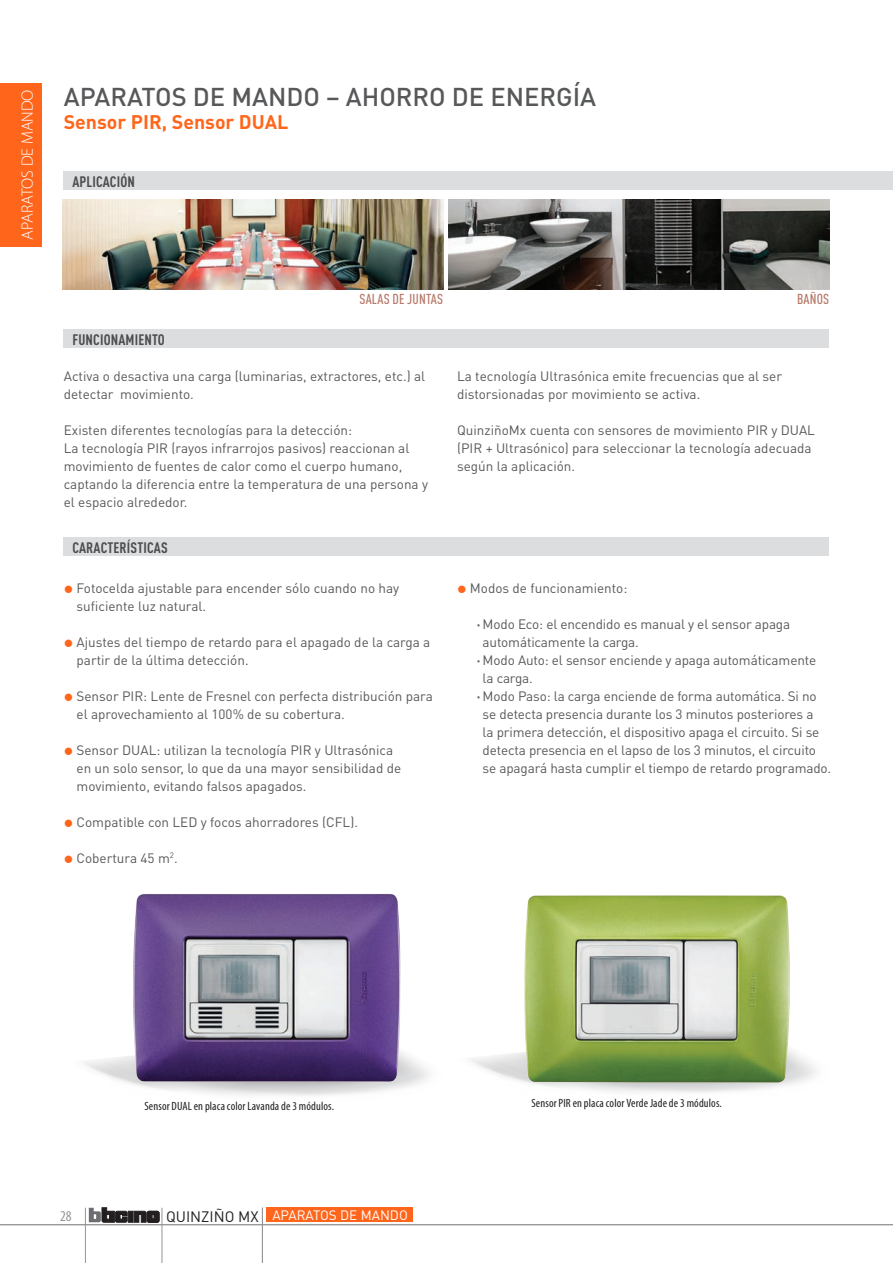
<style>
.page{position:relative;width:893px;height:1263px;background:#fff}
.page>*{position:absolute;margin:0;border:0;box-sizing:border-box;transform-origin:0 0}
.Titolo{font:500 25.5px "DIN";color:#57585a}
.Sottotitolo{font:700 19.5px "DIN";color:#ff661c}
.t1{font:300 16.5px "Myriad Pro";letter-spacing:-.005em;color:#fff}
.Titoletto_Tabella{font:700 condensed 15px "DIN Pro";letter-spacing:.01em;color:#4b4c4d}
.t2{font:15px "DIN";color:#231f20}
.t3{font:condensed 15px "Myriad Pro";color:#939598}
.D_CAT_titolo_tabella{font:500 condensed 14.25px "DIN Pro";letter-spacing:.01em;color:#b77868}
.C_Mktg_testo{font:13.5px/18px "DIN Pro";color:#57585a}
.t4{font:13.5px "DIN";color:#fff}
.REGULAAR{font:12.75px "Wingdings";color:#ff661c}
.Dida{font:condensed 12px "Myriad Pro";letter-spacing:.01em;color:#231f20}
.s1{color:#ff661c}
.s2{font-weight:700;font-size:12.75px}
</style>
<div class="page">
<div style="left:266px;top:1208px;width:146px;height:14px;background:#ff661c"></div>
<div style="left:0;top:83px;width:42px;height:164px;background:#ff661c"></div>
<hr style="left:85px;top:1208px;width:1px;height:55px;background:#939598">
<hr style="left:162px;top:1208px;width:1px;height:55px;background:#939598">
<hr style="left:0;top:1224px;width:893px;height:1px;background:#939598">
<hr style="left:110px;top:1211px;width:4px;height:11px;background:#231f20">
<svg style="left:128px;top:1211px;width:5px;height:11px"></svg>
<svg style="left:134px;top:1211px;width:25px;height:11px"></svg>
<svg style="left:89px;top:1208px;width:20px;height:14px"></svg>
<svg style="left:115px;top:1211px;width:12px;height:11px"></svg>
<hr style="left:262px;top:1208px;width:1px;height:55px;background:#939598">
<div style="left:64px;top:171px;width:829px;height:19px;background:#dcdddf"></div>
<img style="left:63px;top:200px;width:380px;height:89px">
<img style="left:449px;top:200px;width:380px;height:89px">
<div style="left:64px;top:329px;width:765px;height:19px;background:#dcdddf"></div>
<div style="left:64px;top:537px;width:765px;height:18px;background:#dcdddf"></div>
<img style="left:127px;top:894px;width:280px;height:193px">
<img style="left:520px;top:895px;width:274px;height:189px">
<p class="t1" style="left:17px;top:240px;width:152px;rotate:-90deg">APARATOS DE MANDO</p>
<p class="Titolo" style="left:64px;top:81px;width:534px">APARATOS DE MANDO – AHORRO DE ENERGÍA</p>
<p class="Sottotitolo" style="left:64px;top:109px;width:226px">Sensor PIR, Sensor DUAL</p>
<p class="Titoletto_Tabella" style="left:72px;top:173px;width:64px">APLICACIÓN</p>
<p class="Titoletto_Tabella" style="left:72px;top:330px;width:94px">FUNCIONAMIENTO</p>
<p class="D_CAT_titolo_tabella" style="left:360px;top:291px;width:85px">SALAS DE JUNTAS</p>
<p class="D_CAT_titolo_tabella" style="left:797px;top:291px;width:34px">BAÑOS</p>
<p class="C_Mktg_testo" style="left:64px;top:367px;width:363px">Activa o desactiva una carga (luminarias, extractores, etc.) al detectar movimiento.</p>
<p class="C_Mktg_testo" style="left:64px;top:421px;width:290px">Existen diferentes tecnologías para la detección:</p>
<p class="C_Mktg_testo" style="left:64px;top:439px;width:366px">La tecnología PIR (rayos infrarrojos pasivos) reaccionan al movimiento de fuentes de calor como el cuerpo humano, captando la diferencia entre la temperatura de una persona y el espacio alrededor.</p>
<p class="Titoletto_Tabella" style="left:72px;top:538px;width:97px">CARACTERÍSTICAS</p>
<p class="C_Mktg_testo" style="left:457px;top:367px;width:326px">La tecnología Ultrasónica emite frecuencias que al ser distorsionadas por movimiento se activa.</p>
<p class="C_Mktg_testo" style="left:457px;top:421px;width:359px">QuinziñoMx cuenta con sensores de movimiento PIR y DUAL (PIR + Ultrasónico) para seleccionar la tecnología adecuada según la aplicación.</p>
<p class="C_Mktg_testo" style="left:77px;top:578px;width:324px">Fotocelda ajustable para encender sólo cuando no hay</p>
<p class="REGULAAR" style="left:457px;top:583px;width:11px">●</p>
<p class="C_Mktg_testo" style="left:77px;top:596px;width:131px">suficiente luz natural.</p>
<p class="C_Mktg_testo" style="left:77px;top:632px;width:355px">Ajustes del tiempo de retardo para el apagado de la carga a partir de la última detección.</p>
<p class="C_Mktg_testo" style="left:77px;top:686px;width:358px">Sensor PIR: Lente de Fresnel con perfecta distribución para el aprovechamiento al 100% de su cobertura.</p>
<p class="C_Mktg_testo" style="left:77px;top:740px;width:326px;text-indent:-13px"><span class="s1">●</span> Sensor DUAL: utilizan la tecnología PIR y Ultrasónica en un solo sensor, lo que da una mayor sensibilidad de movimiento, evitando falsos apagados.</p>
<p class="C_Mktg_testo" style="left:77px;top:812px;width:283px">Compatible con LED y focos ahorradores (CFL).</p>
<p class="C_Mktg_testo" style="left:77px;top:848px;width:103px">Cobertura 45 m<sup>2</sup>.</p>
<p class="C_Mktg_testo" style="left:470px;top:578px;width:159px">Modos de funcionamiento:</p>
<p class="C_Mktg_testo" style="left:477px;top:614px;width:315px"><span class="s2">·</span> Modo Eco: el encendido es manual y el sensor apaga</p>
<p class="C_Mktg_testo" style="left:483px;top:632px;width:158px">automáticamente la carga.</p>
<p class="C_Mktg_testo" style="left:477px;top:650px;width:341px"><span class="s2">·</span> Modo Auto: el sensor enciende y apaga automáticamente</p>
<p class="C_Mktg_testo" style="left:483px;top:668px;width:52px">la carga.</p>
<p class="C_Mktg_testo" style="left:477px;top:686px;width:341px"><span class="s2">·</span> Modo Paso: la carga enciende de forma automática. Si no</p>
<p class="C_Mktg_testo" style="left:483px;top:704px;width:332px">se detecta presencia durante los 3 minutos posteriores a</p>
<p class="C_Mktg_testo" style="left:483px;top:722px;width:338px">la primera detección, el dispositivo apaga el circuito. Si se</p>
<p class="C_Mktg_testo" style="left:483px;top:740px;width:335px">detecta presencia en el lapso de los 3 minutos, el circuito</p>
<p class="C_Mktg_testo" style="left:483px;top:758px;width:350px">se apagará hasta cumplir el tiempo de retardo programado.</p>
<p class="REGULAAR" style="left:64px;top:583px;width:11px">●</p>
<p class="REGULAAR" style="left:64px;top:637px;width:11px">●</p>
<p class="REGULAAR" style="left:64px;top:691px;width:11px">●</p>
<p class="REGULAAR" style="left:64px;top:817px;width:11px">●</p>
<p class="REGULAAR" style="left:64px;top:853px;width:11px">●</p>
<p class="Dida" style="left:144px;top:1099px;width:191px">Sensor DUAL en placa color Lavanda de 3 módulos.</p>
<p class="t3" style="left:60px;top:1207px;width:13px">28</p>
<p class="t2" style="left:166px;top:1207px;width:94px">QUINZIÑO MX</p>
<p class="t4" style="left:272px;top:1207px;width:137px">APARATOS DE MANDO</p>
<p class="Dida" style="left:531px;top:1096px;width:192px">Sensor PIR en placa color Verde Jade de 3 módulos.</p>
</div>
